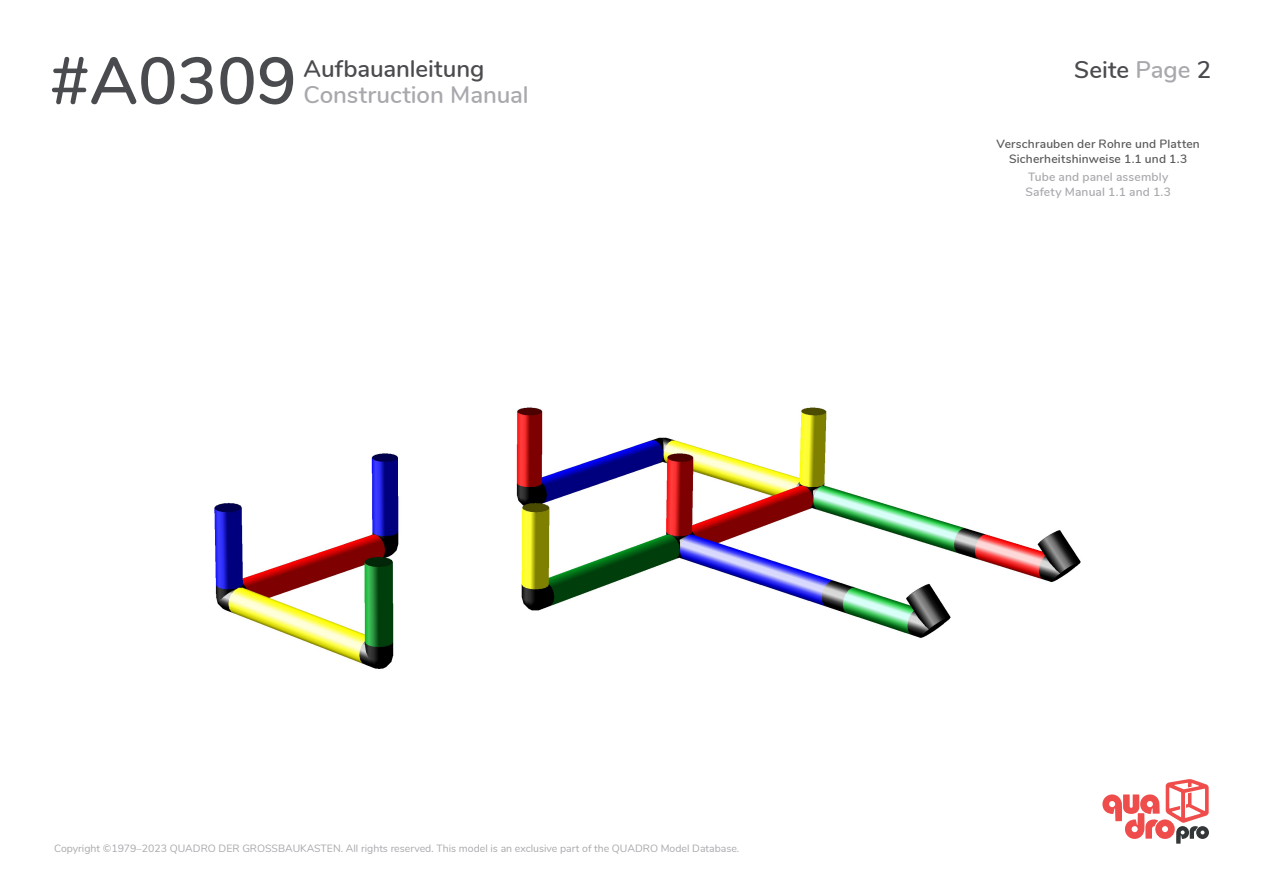
<style>
.page{position:relative;width:1263px;height:893px;background:#fff}
.page>*{position:absolute;margin:0;border:0;box-sizing:border-box;transform-origin:0 0}
.t1{font:600 66px "Nunito";color:#4a4b4e}
.t2{font:600 24px "Nunito";letter-spacing:-.005em;color:#4a4b4e}
.t3{font:600 24px "Nunito";letter-spacing:-.005em;color:#a8a9ad}
.Help_DE{font:600 12px/14.4px "Nunito";letter-spacing:.015em;color:#57585a;text-align:center}
.Help_EN{font:600 12px/14.4px "Nunito";letter-spacing:.015em;color:#a8a9ad}
.t4{font:10.5px "Nunito";color:#a8a9ad}
.s1{color:#a8a9ad}
</style>
<div class="page">
<svg style="left:1102px;top:779px;width:107px;height:65px"></svg>
<img style="left:214px;top:407px;width:867px;height:262px">
<h1 class="t1" style="left:50px;top:32px;width:248px">#A0309</h1>
<h2 class="t2" style="left:304px;top:51px;width:182px">Aufbauanleitung</h2>
<h2 class="t3" style="left:304px;top:77px;width:226px">Construction Manual</h2>
<h2 class="t2" style="left:1074px;top:52px;width:138px">Seite <span class="s1">Page</span> 2</h2>
<p class="Help_DE" style="left:996px;top:136px;width:205px">Verschrauben der Rohre und Platten<br>Sicherheitshinweise 1.1 und 1.3</p>
<p class="Help_EN" style="left:1025px;top:169px;width:147px">Tube and panel assembly<br>Safety Manual 1.1 and 1.3</p>
<p class="t4" style="left:54px;top:840px;width:687px">Copyright ©1979–2023 QUADRO DER GROSSBAUKASTEN. All rights reserved. This model is an exclusive part of the QUADRO Model Database.</p>
</div>
